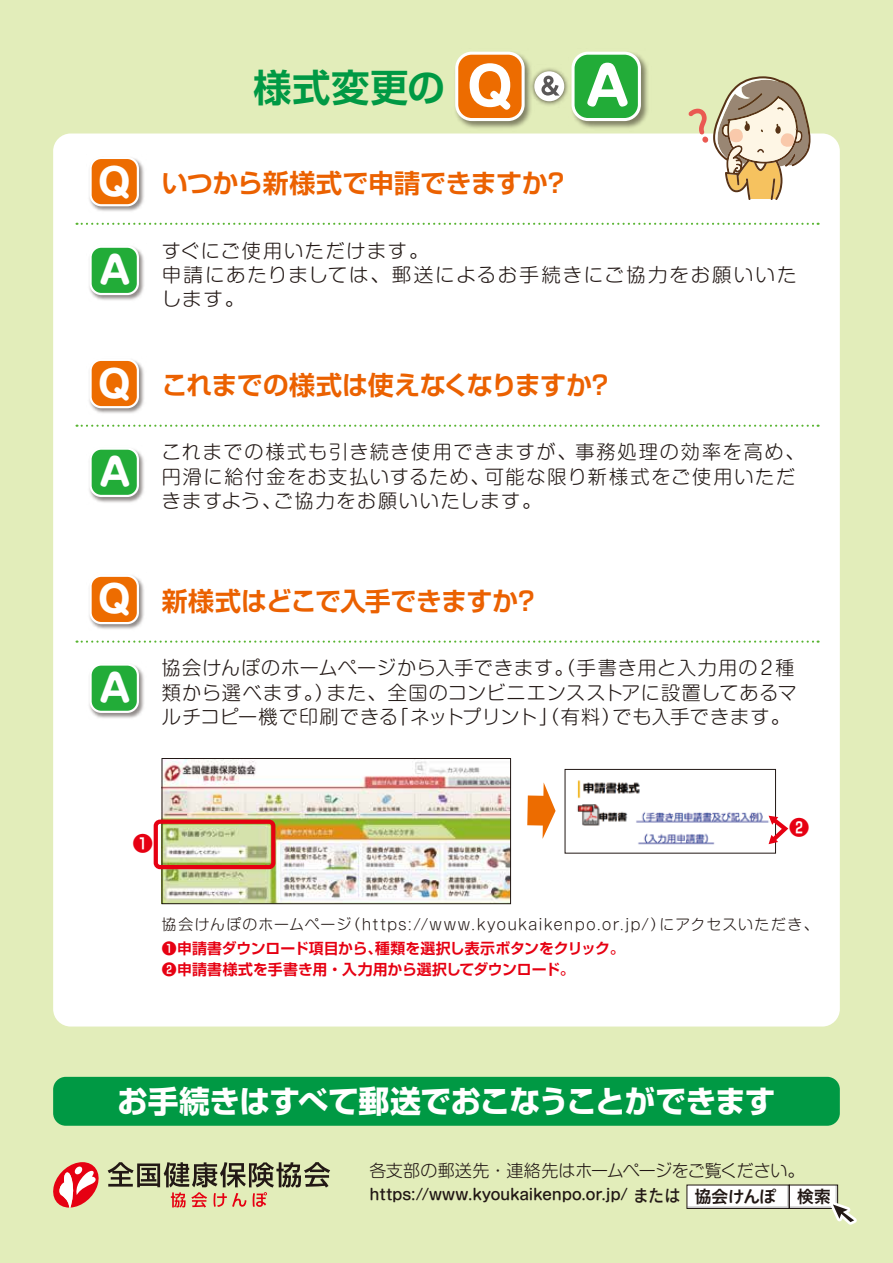
<style>
.page{position:relative;width:893px;height:1263px;background:#e2edba}
.page>*{position:absolute;margin:0;border:0;box-sizing:border-box;transform-origin:0 0}
.t1{font:700 51.15px "Shin M Go Pro";color:#fff}
.t2{font:700 37.95px "Shin Go Pro De";letter-spacing:.025em;color:#094}
.t3{font:700 36.45px "Shin M Go Pro";color:#fff}
.t4{font:700 30.75px "Shin Go Pro";letter-spacing:-.025em;color:#fff}
.t5{font:700 26.1px "Shin Go Pro De";letter-spacing:-.02em;color:#eb6100}
.t6{font:700 20.1px "Shin Go Pro De";color:#e60012}
.t7{font:300 19.2px/24.5px "Shin M Go Pro";letter-spacing:.08em;color:#221815}
.t8{font:17.25px "Hiragino UD Sans Std N W6";letter-spacing:-.045em;color:#221815}
.t9{font:300 16.95px "Shin M Go Pro";letter-spacing:-.015em;color:#221815}
.t10{font:700 14.85px/21.3px "Shin Go Pro De";letter-spacing:-.01em;color:#e60012}
.t11{font:300 14.85px "Shin M Go Pro";letter-spacing:.085em;color:#221815}
.t12{font:500 14.85px "Shin M Go Pro";letter-spacing:-.005em;color:#221815}
.s1{font-family:"Rodin Pro DB"}
</style>
<div class="page">
<div style="left:53px;top:134px;width:787px;height:892px;background:#fff;border-radius:17px"></div>
<div style="left:53px;top:1077px;width:787px;height:49px;background:#094;border-radius:13px"></div>
<svg style="left:53px;top:1162px;width:46px;height:45px"></svg>
<svg style="left:108px;top:1162px;width:222px;height:45px"></svg>
<svg style="left:527px;top:782px;width:29px;height:57px"></svg>
<img style="left:164px;top:760px;width:345px;height:142px">
<div style="left:162px;top:758px;width:349px;height:146px;border:1px solid #221815"></div>
<img style="left:577px;top:780px;width:191px;height:65px">
<div style="left:565px;top:769px;width:211px;height:84px;border:1px solid #221815"></div>
<svg style="left:77px;top:223px;width:742px;height:2px"></svg>
<svg style="left:77px;top:425px;width:742px;height:2px"></svg>
<svg style="left:77px;top:640px;width:742px;height:3px"></svg>
<div style="left:154px;top:819px;width:121px;height:50px;border:4px solid #e60012;border-radius:4px"></div>
<svg style="left:768px;top:814px;width:21px;height:31px"></svg>
<img style="left:535px;top:68px;width:33px;height:38px">
<div style="left:534px;top:71px;width:30px;height:30px;background:#fff;border-radius:50%"></div>
<svg style="left:541px;top:76px;width:19px;height:20px"></svg>
<svg style="left:687px;top:1185px;width:170px;height:40px"></svg>
<img style="left:455px;top:51px;width:80px;height:77px">
<div style="left:457px;top:53px;width:66px;height:67px;background:#ed6c00;border-radius:15px"></div>
<div style="left:455px;top:52px;width:70px;height:69px;border:3px solid #fff;border-radius:15px"></div>
<img style="left:89px;top:158px;width:55px;height:53px">
<div style="left:91px;top:158px;width:47px;height:47px;background:#ed6c00;border-radius:11px"></div>
<div style="left:89px;top:157px;width:50px;height:49px;border:2px solid #fff;border-radius:11px"></div>
<img style="left:573px;top:51px;width:75px;height:77px">
<div style="left:573px;top:53px;width:66px;height:67px;background:#22ac38;border-radius:15px"></div>
<div style="left:571px;top:52px;width:70px;height:69px;border:3px solid #fff;border-radius:15px"></div>
<img style="left:89px;top:247px;width:55px;height:53px">
<div style="left:91px;top:247px;width:47px;height:47px;background:#22ac38;border-radius:11px"></div>
<div style="left:89px;top:246px;width:50px;height:49px;border:2px solid #fff;border-radius:11px"></div>
<img style="left:89px;top:360px;width:55px;height:53px">
<div style="left:91px;top:360px;width:47px;height:47px;background:#ed6c00;border-radius:11px"></div>
<div style="left:89px;top:359px;width:50px;height:49px;border:2px solid #fff;border-radius:11px"></div>
<img style="left:89px;top:450px;width:55px;height:53px">
<div style="left:91px;top:449px;width:47px;height:47px;background:#22ac38;border-radius:11px"></div>
<div style="left:89px;top:447px;width:50px;height:50px;border:2px solid #fff;border-radius:11px"></div>
<img style="left:89px;top:575px;width:55px;height:54px">
<div style="left:91px;top:576px;width:47px;height:47px;background:#ed6c00;border-radius:11px"></div>
<div style="left:89px;top:575px;width:50px;height:49px;border:2px solid #fff;border-radius:11px"></div>
<img style="left:89px;top:665px;width:55px;height:53px">
<div style="left:91px;top:664px;width:47px;height:48px;background:#22ac38;border-radius:11px"></div>
<div style="left:89px;top:663px;width:50px;height:50px;border:2px solid #fff;border-radius:11px"></div>
<svg style="left:688px;top:76px;width:122px;height:124px"></svg>
<h3 class="t3" style="left:98px;top:152px;width:35px">Q</h3>
<h3 class="t3" style="left:100px;top:240px;width:32px">A</h3>
<h3 class="t3" style="left:98px;top:354px;width:35px">Q</h3>
<h3 class="t3" style="left:100px;top:442px;width:32px">A</h3>
<h3 class="t3" style="left:98px;top:570px;width:35px">Q</h3>
<h3 class="t3" style="left:100px;top:658px;width:32px">A</h3>
<h2 class="t2" style="left:254px;top:57px;width:193px">様式変更の</h2>
<h1 class="t1" style="left:467px;top:45px;width:48px">Q</h1>
<h1 class="t1" style="left:586px;top:44px;width:44px">A</h1>
<h3 class="t5" style="left:162px;top:162px;width:404px">いつから新様式で申請できますか?</h3>
<p class="t7" style="left:162px;top:236px;width:636px">すぐにご使用いただけます。<br>申請にあたりましては、郵送によるお手続きにご協力をお願いいたします。</p>
<h3 class="t5" style="left:162px;top:364px;width:448px">これまでの様式は使えなくなりますか?</h3>
<p class="t7" style="left:162px;top:438px;width:644px">これまでの様式も引き続き使用できますが、事務処理の効率を高め、円滑に給付金をお支払いするため、可能な限り新様式をご使用いただきますよう、ご協力をお願いいたします。</p>
<h3 class="t5" style="left:162px;top:580px;width:374px">新様式はどこで入手できますか?</h3>
<p class="t7" style="left:162px;top:654px;width:637px;text-align:justify">協会けんぽのホームページから入手できます。（手書き用と入力用の 2 種類から選べます。）また、全国のコンビニエンスストアに設置してあるマルチコピー機で印刷できる「ネットプリント」（有料）でも入手できます。</p>
<p class="t6" style="left:133px;top:827px;width:22px">❶</p>
<p class="t6" style="left:789px;top:811px;width:22px">❷</p>
<p class="t11" style="left:162px;top:912px;width:658px">協会けんぽのホームページ（https://www.kyoukaikenpo.or.jp/）にアクセスいただき、</p>
<p class="t10" style="left:162px;top:936px;width:464px">❶申請書ダウンロード項目から、種類を選択し表示ボタンをクリック。<br>❷申請書様式を手書き用・入力用から選択してダウンロード。</p>
<h3 class="t4" style="left:117px;top:1077px;width:660px">お手続きはすべて郵送でおこなうことができます</h3>
<p class="t9" style="left:370px;top:1157px;width:436px">各支部の郵送先・連絡先はホームページをご覧ください。</p>
<p class="t12" style="left:370px;top:1182px;width:289px">https://www.kyoukaikenpo.or.jp/　　</p>
<p class="t8" style="left:633px;top:1183px;width:200px"><span class="s1">または</span> 協会けんぽ 検索</p>
</div>
